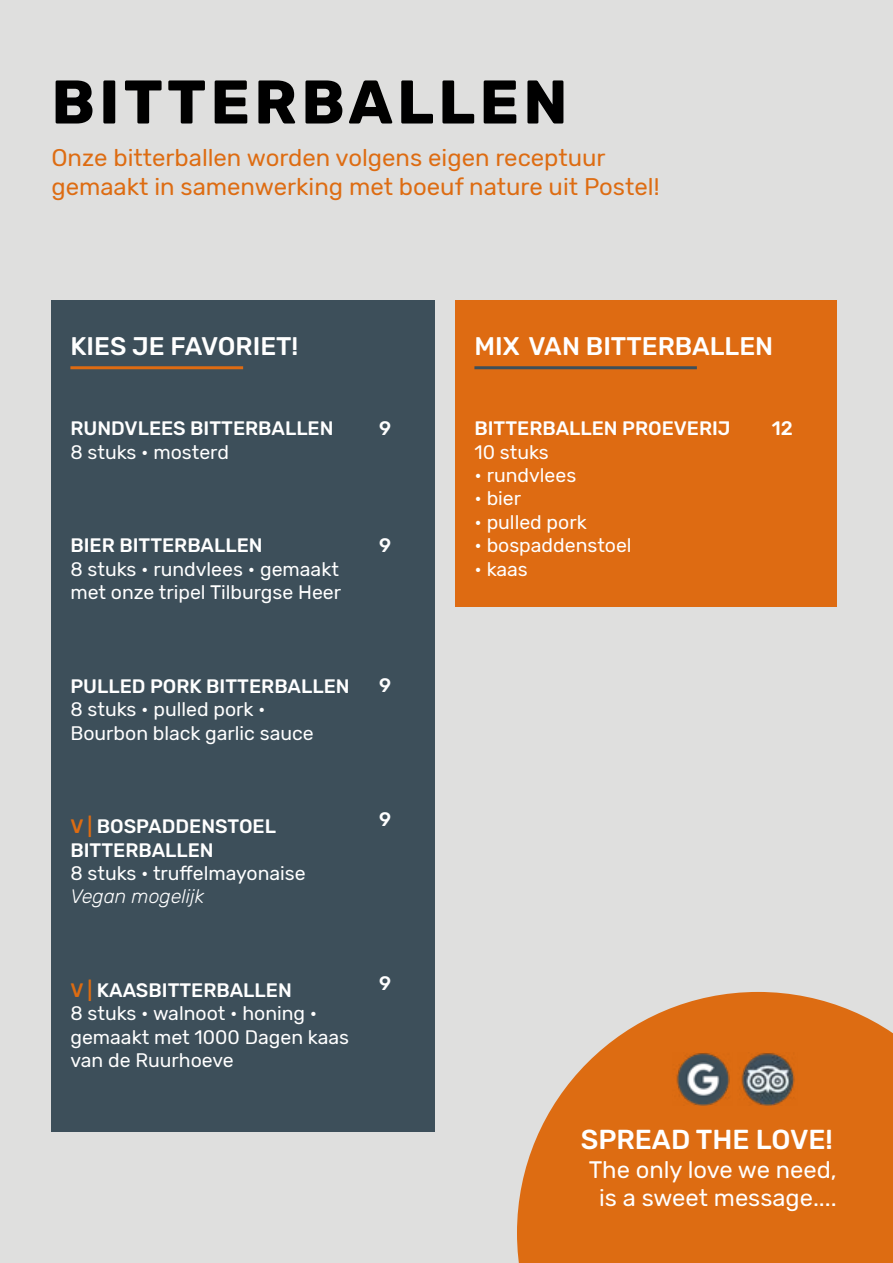
<style>
.page{position:relative;width:893px;height:1263px;background:#dfdfde}
.page>*{position:absolute;margin:0;border:0;box-sizing:border-box;transform-origin:0 0}
.t1{font:700 61.5px "Rubik";letter-spacing:.07em;color:#000}
.t2{font:500 27.45px "Rubik";color:#fff}
.t3{font:500 25.5px "Rubik";color:#fff}
.t4{font:24px/28.8px "Rubik";color:#dd6c12}
.t5{font:23.85px/28.5px "Rubik";color:#fff;text-align:center}
.t6{font:19.5px/23.4px "Rubik";color:#fff}
.t7{font:500 19.5px/23.4px "Rubik";color:#fff}
.t8{font:italic 300 19.5px "Rubik";color:#fff}
.s1{color:#dd6c12}
.s2{font-weight:500;color:#dd6c12}
.s3{font-weight:500}
</style>
<div class="page">
<div style="left:51px;top:300px;width:384px;height:831px;background:#3d4f5a"></div>
<div style="left:455px;top:300px;width:381px;height:306px;background:#de6b12"></div>
<hr style="left:474px;top:366px;width:223px;height:3px;background:#3d4f5a">
<svg style="left:517px;top:992px;width:376px;height:271px;background:#dd7d30"></svg>
<img style="left:673px;top:1052px;width:59px;height:53px">
<img style="left:738px;top:1052px;width:59px;height:53px">
<hr style="left:70px;top:366px;width:173px;height:3px;background:#de6b12">
<h1 class="t1" style="left:51px;top:66px;width:518px">BITTERBALLEN</h1>
<p class="t4" style="left:51px;top:144px;width:610px">Onze bitterballen worden volgens eigen receptuur gemaakt in samenwerking met boeuf nature uit Postel!</p>
<h3 class="t3" style="left:70px;top:332px;width:230px">KIES JE FAVORIET!</h3>
<p class="t7" style="left:70px;top:417px;width:265px">RUNDVLEES BITTERBALLEN</p>
<p class="t6" style="left:70px;top:441px;width:160px">8 stuks • mosterd</p>
<p class="t7" style="left:379px;top:417px;width:14px">9</p>
<p class="t7" style="left:70px;top:534px;width:194px">BIER BITTERBALLEN</p>
<p class="t6" style="left:70px;top:558px;width:272px">8 stuks • rundvlees • gemaakt met onze tripel Tilburgse Heer</p>
<p class="t7" style="left:70px;top:675px;width:281px">PULLED PORK BITTERBALLEN</p>
<p class="t6" style="left:70px;top:698px;width:245px">8 stuks • pulled pork •<br>Bourbon black garlic sauce</p>
<p class="t7" style="left:70px;top:815px;width:207px"><span class="s1">V |</span> BOSPADDENSTOEL<br>BITTERBALLEN</p>
<p class="t6" style="left:70px;top:862px;width:237px">8 stuks • truffelmayonaise</p>
<p class="t8" style="left:70px;top:886px;width:135px">Vegan mogelijk</p>
<p class="t6" style="left:70px;top:979px;width:280px"><span class="s2">V |</span> <span class="s3">KAASBITTERBALLEN<br></span>8 stuks • walnoot • honing • gemaakt met 1000 Dagen kaas van de Ruurhoeve</p>
<p class="t7" style="left:379px;top:534px;width:14px">9</p>
<p class="t7" style="left:379px;top:674px;width:14px">9</p>
<p class="t7" style="left:379px;top:808px;width:14px">9</p>
<p class="t7" style="left:379px;top:972px;width:14px">9</p>
<h3 class="t3" style="left:474px;top:332px;width:300px">MIX VAN BITTERBALLEN</h3>
<p class="t7" style="left:474px;top:417px;width:258px">BITTERBALLEN PROEVERIJ</p>
<p class="t6" style="left:474px;top:441px;width:76px">10 stuks</p>
<p class="t6" style="left:474px;top:464px;width:103px">• rundvlees</p>
<p class="t6" style="left:474px;top:487px;width:48px">• bier</p>
<p class="t6" style="left:474px;top:511px;width:114px">• pulled pork</p>
<p class="t6" style="left:474px;top:534px;width:159px">• bospaddenstoel</p>
<p class="t6" style="left:474px;top:558px;width:55px">• kaas</p>
<p class="t7" style="left:772px;top:417px;width:23px">12</p>
<h2 class="t2" style="left:581px;top:1124px;width:254px">SPREAD THE LOVE!</h2>
<p class="t5" style="left:589px;top:1156px;width:249px">The only love we need, is a sweet message....</p>
</div>
